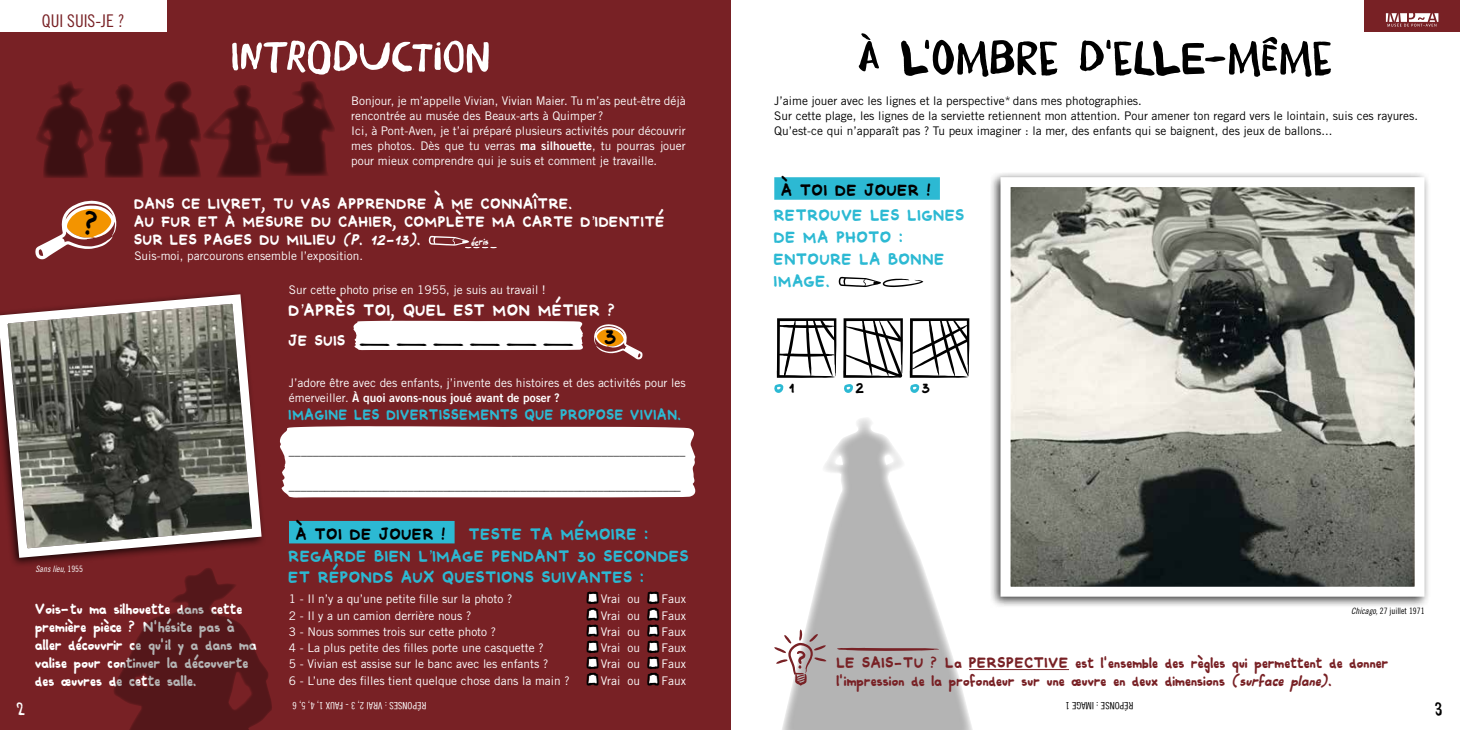
<style>
.page{position:relative;width:1460px;height:730px;background:#fff}
.page>*{position:absolute;margin:0;border:0;box-sizing:border-box;transform-origin:0 0}
.t1{font:40px "Daft Brush";letter-spacing:.02em;color:#000;scale:1.3 1}
.t2{font:40px "Daft Brush";letter-spacing:.02em;color:#fff;scale:1.3 1}
.t3{font:31.62px "Comiquita Sans";color:#000}
.t4{font:22px "Comiquita Sans";color:#000}
.t5{font:17.5px "Trade Gothic Cond Eighteen";color:#782125}
.t6{font:16.25px/21.9px "Comiquita Sans";letter-spacing:-.05em;color:#2cb9d3}
.t7{font:16.25px "Comiquita Sans";letter-spacing:-.05em;color:#fff}
.t8{font:16.25px "Comiquita Sans";letter-spacing:-.05em;color:#000}
.t9{font:15px/18px "Comiquita Sans";letter-spacing:-.05em;color:#fff}
.t10{font:15px/18px "Comiquita Sans";letter-spacing:-.05em;color:#782125}
.t11{font:15px "Comiquita Sans";letter-spacing:-.05em;color:#2cb9d3;scale:.94 1}
.t12{font:15px "Comiquita Sans";color:#000}
.t13{font:15px "Daft Brush";color:#fff}
.t14{font:15px "Daft Brush";color:#000}
.t15{font:11.88px/15px "Trade Gothic";color:#fff}
.t16{font:11.88px/15px "Trade Gothic";color:#000}
.t17{font:11.88px "Trade Gothic Bold Two";color:#fff}
.t18{font:10px "Trade Gothic Cond Eighteen";color:#fff}
.t19{font:10px "Trade Gothic Cond Eighteen";color:#000}
.t20{font:italic 9.62px "Comiquita Sans";color:#fff}
.t21{font:8.75px "Trade Gothic Cond Eighteen";color:#000}
.t22{font:italic 8.75px "Trade Gothic Cond Eighteen";color:#fff}
.s1{font-family:"Trade Gothic Bold Two"}
.s2{font-family:"Trade Gothic"}
.s3{font-style:italic}
.s4{color:#000}
.s5{font-style:normal}
.s6{font-style:italic;color:#fff}
.s7{font-family:"Comiquita Sans";font-size:15px;color:#000}
.s8{font-family:"Comiquita Sans";font-style:italic;font-size:15px}
</style>
<div class="page">
<div style="left:989px;top:171px;width:441px;height:437px;background:#000;opacity:.75"></div>
<svg style="left:995px;top:172px;width:434px;height:430px;background:#95968f"></svg>
<div style="left:0;top:0;width:730px;height:730px;background:#782125"></div>
<div style="left:289px;top:521px;width:166px;height:22px;background:#2cb9d3"></div>
<svg style="left:0;top:293px;width:263px;height:270px;background:#70645f"></svg>
<svg style="left:36px;top:81px;width:299px;height:97px"></svg>
<svg style="left:429px;top:236px;width:68px;height:12px"></svg>
<svg style="left:35px;top:200px;width:82px;height:59px"></svg>
<div style="left:280px;top:426px;width:415px;height:72px;background:#fff"></div>
<div style="left:353px;top:321px;width:230px;height:29px;background:#fff"></div>
<svg style="left:594px;top:324px;width:48px;height:35px"></svg>
<svg style="left:114px;top:568px;width:158px;height:162px"></svg>
<svg style="left:782px;top:418px;width:194px;height:312px"></svg>
<div style="left:774px;top:177px;width:166px;height:23px;background:#2cb9d3"></div>
<svg style="left:839px;top:277px;width:84px;height:10px"></svg>
<svg style="left:777px;top:318px;width:59px;height:60px"></svg>
<svg style="left:843px;top:318px;width:60px;height:60px"></svg>
<svg style="left:910px;top:318px;width:59px;height:60px"></svg>
<svg style="left:774px;top:384px;width:9px;height:9px"></svg>
<svg style="left:844px;top:384px;width:9px;height:9px"></svg>
<svg style="left:910px;top:384px;width:9px;height:9px"></svg>
<hr style="left:969px;top:669px;width:100px;height:1px;background:#782125">
<svg style="left:837px;top:648px;width:102px;height:3px"></svg>
<svg style="left:774px;top:629px;width:52px;height:57px"></svg>
<div style="left:1364px;top:0;width:96px;height:32px;background:#782125"></div>
<svg style="left:1386px;top:13px;width:52px;height:14px"></svg>
<div style="left:0;top:0;width:167px;height:32px;background:#fff"></div>
<h3 class="t5" style="left:42px;top:10px;width:84px">QUI SUIS-JE ?</h3>
<h2 class="t3" style="left:85px;top:194px;width:20px">?</h2>
<h1 class="t2" style="left:231px;top:30px;width:200px">INTRODUCTION</h1>
<h1 class="t1" style="left:858px;top:30px;width:366px">À L'OMBRE D'ELLE-MÊME</h1>
<p class="t15" style="left:351px;top:93px;width:336px">Bonjour, je m’appelle Vivian, Vivian Maier. Tu m’as peut-être déjà rencontrée au musée des Beaux-arts à Quimper ?<br>Ici, à Pont-Aven, je t’ai préparé plusieurs activités pour découvrir mes photos. Dès que tu verras <span class="s1">ma silhouette</span>, tu pourras jouer pour mieux comprendre qui je suis et comment je travaille.</p>
<p class="t16" style="left:774px;top:93px;width:645px">J’aime jouer avec les lignes et la perspective* dans mes photographies.<br>Sur cette plage, les lignes de la serviette retiennent mon attention. Pour amener ton regard vers le lointain, suis ces rayures.<br>Qu’est-ce qui n’apparaît pas ? Tu peux imaginer : la mer, des enfants qui se baignent, des jeux de ballons...</p>
<p class="t9" style="left:134px;top:194px;width:533px">DANS CE LIVRET, TU VAS APPRENDRE À ME CONNAÎTRE.<br>AU FUR ET À MESURE DU CAHIER, COMPLÈTE MA CARTE D<span class="s2">’</span>IDENTITÉ<br>SUR LES PAGES DU MILIEU <span class="s3">(P.12-13)</span>.</p>
<p class="t20" style="left:470px;top:234px;width:20px;rotate:-5deg">écris</p>
<p class="t15" style="left:134px;top:248px;width:230px">Suis-moi, parcourons ensemble l’exposition.</p>
<p class="t15" style="left:289px;top:282px;width:258px">Sur cette photo prise en 1955, je suis au travail !</p>
<h3 class="t7" style="left:289px;top:295px;width:330px">D<span class="s2">’</span>APRÈS TOI, QUEL EST MON MÉTIER ?</h3>
<p class="t9" style="left:289px;top:331px;width:295px">JE SUIS <span class="s4">______</span></p>
<p class="t15" style="left:289px;top:375px;width:398px">J’adore être avec des enfants, j’invente des histoires et des activités pour les</p>
<p class="t17" style="left:289px;top:390px;width:272px"><span class="s2">émerveiller.</span> À quoi avons-nous joué avant de poser ?</p>
<p class="t11" style="left:289px;top:401px;width:421px">IMAGINE LES DIVERTISSEMENTS QUE PROPOSE VIVIAN.</p>
<p class="t16" style="left:289px;top:443px;width:398px">__________________________________________________________________</p>
<p class="t16" style="left:289px;top:478px;width:393px">__________________________________________________________________</p>
<h3 class="t4" style="left:605px;top:316px;width:16px">3</h3>
<h3 class="t8" style="left:782px;top:175px;width:153px">À TOI DE JOUER !</h3>
<h3 class="t6" style="left:774px;top:203px;width:194px">RETROUVE LES LIGNES<br>DE MA PHOTO :<br>ENTOURE LA BONNE<br>IMAGE.</h3>
<p class="t12" style="left:789px;top:373px;width:8px">1</p>
<p class="t12" style="left:856px;top:373px;width:12px">2</p>
<p class="t12" style="left:922px;top:373px;width:11px">3</p>
<p class="t22" style="left:35px;top:563px;width:49px">Sanslieu,<span class="s5">1 9 5 5</span></p>
<p class="t9" style="left:35px;top:598px;width:224px">Vois-tu ma silhouette dans cette première pièce ? N'hésite pas à aller découvrir ce qu'il y a dans ma valise pour continuer la découverte des œuvres de cette salle.</p>
<h3 class="t8" style="left:296px;top:519px;width:153px">À TOI DE JOUER !</h3>
<h3 class="t6" style="left:289px;top:522px;width:403px;text-indent:180px">TESTE TA MÉMOIRE :<br>REGARDE BIEN L<span class="s2">’</span>IMAGE PENDANT 30 SECONDES<br>ET RÉPONDS AUX QUESTIONS SUIVANTES :</h3>
<p class="t15" style="left:289px;top:591px;width:225px">1 - Il n’y a qu’une petite fille sur la photo ?</p>
<p class="t12" style="left:587px;top:581px;width:27px"><span class="s6">I</span>[-</p>
<p class="t15" style="left:589px;top:591px;width:85px"><span class="s7">-]</span>Vrai ou <span class="s8">I</span><span class="s7">[</span><sup>-</sup></p>
<p class="t15" style="left:650px;top:591px;width:38px"><span class="s7">-]</span>Faux</p>
<p class="t15" style="left:289px;top:608px;width:184px">2 - Il y a un camion derrière nous ?</p>
<p class="t12" style="left:587px;top:597px;width:27px"><span class="s6">I</span>[-</p>
<p class="t15" style="left:589px;top:608px;width:85px"><span class="s7">-]</span>Vrai ou <span class="s8">I</span><span class="s7">[</span><sup>-</sup></p>
<p class="t15" style="left:650px;top:608px;width:38px"><span class="s7">-]</span>Faux</p>
<p class="t15" style="left:289px;top:624px;width:209px">3 - Nous sommes trois sur cette photo ?</p>
<p class="t12" style="left:587px;top:613px;width:27px"><span class="s6">I</span>[-</p>
<p class="t15" style="left:589px;top:624px;width:85px"><span class="s7">-]</span>Vrai ou <span class="s8">I</span><span class="s7">[</span><sup>-</sup></p>
<p class="t15" style="left:650px;top:624px;width:38px"><span class="s7">-]</span>Faux</p>
<p class="t15" style="left:289px;top:640px;width:256px">4 - La plus petite des filles porte une casquette ?</p>
<p class="t12" style="left:587px;top:630px;width:27px"><span class="s6">I</span>[-</p>
<p class="t15" style="left:589px;top:640px;width:85px"><span class="s7">-]</span>Vrai ou <span class="s8">I</span><span class="s7">[</span><sup>-</sup></p>
<p class="t15" style="left:650px;top:640px;width:38px"><span class="s7">-]</span>Faux</p>
<p class="t15" style="left:289px;top:656px;width:261px">5 - Vivian est assise sur le banc avec les enfants ?</p>
<p class="t12" style="left:587px;top:646px;width:27px"><span class="s6">I</span>[-</p>
<p class="t15" style="left:589px;top:656px;width:85px"><span class="s7">-]</span>Vrai ou <span class="s8">I</span><span class="s7">[</span><sup>-</sup></p>
<p class="t15" style="left:650px;top:656px;width:38px"><span class="s7">-]</span>Faux</p>
<p class="t15" style="left:289px;top:673px;width:324px">6 - L’une des filles tient quelque chose dans la main ? <span class="s8">I</span><span class="s7">[</span><sup>-</sup></p>
<p class="t15" style="left:589px;top:673px;width:85px"><span class="s7">-]</span>Vrai ou <span class="s8">I</span><span class="s7">[</span><sup>-</sup></p>
<p class="t15" style="left:650px;top:673px;width:38px"><span class="s7">-]</span>Faux</p>
<p class="t21" style="left:1351px;top:606px;width:75px"><span class="s3">Chicago,</span>27 juillet 1971</p>
<p class="t10" style="left:837px;top:652px;width:554px">LE SAIS-TU ? La PERSPECTIVE est l'ensemble des règles qui permettent de donner l'impression de la profondeur sur une œuvre en deux dimensions <span class="s3">(surfaceplane)</span>.</p>
<p class="t18" style="left:426px;top:711px;width:135px;rotate:-180deg">RÉPONSES : VRAI 2, 3 - FAUX 1, 4, 5, 6</p>
<p class="t19" style="left:1133px;top:711px;width:70px;rotate:-180deg">RÉPONSE : IMAGE 1</p>
<p class="t13" style="left:17px;top:698px;width:9px">2</p>
<p class="t14" style="left:1435px;top:698px;width:8px">3</p>
</div>
